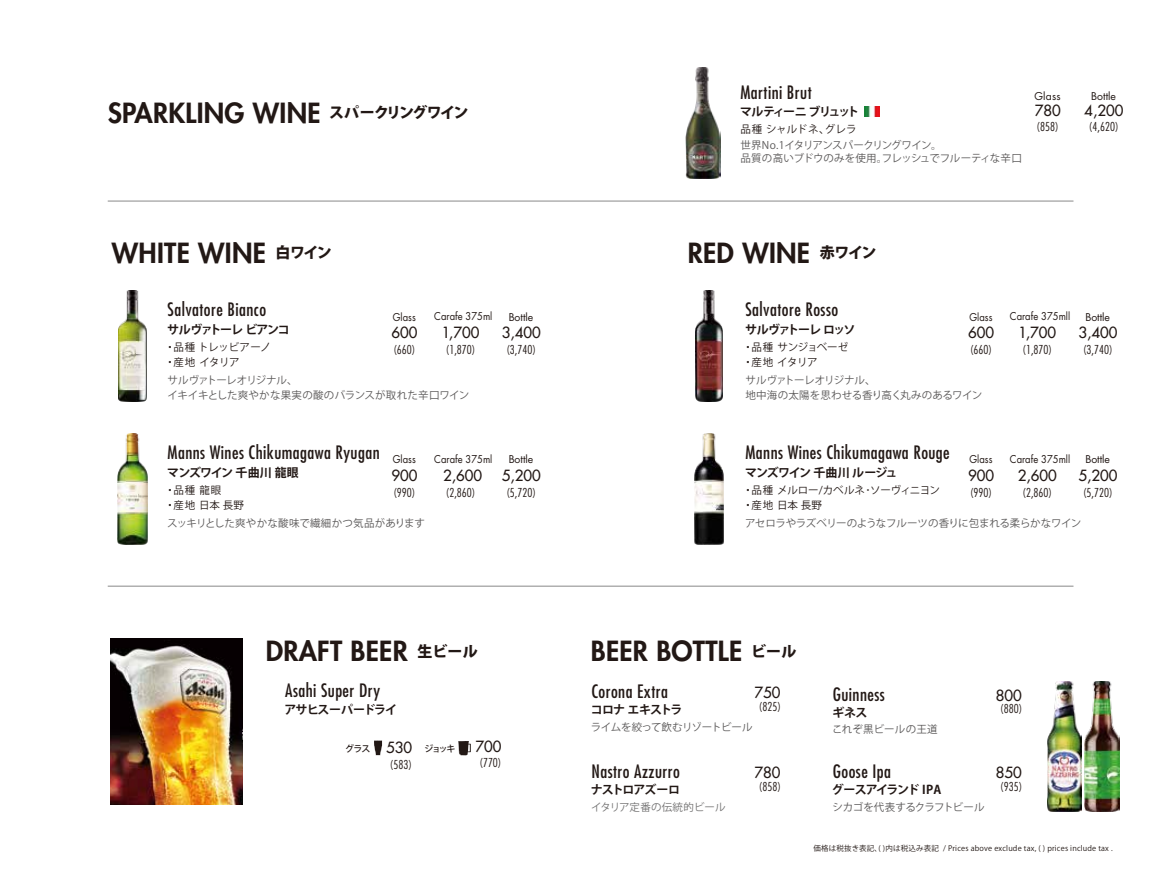
<style>
.page{position:relative;width:1173px;height:892px;background:#fff}
.page>*{position:absolute;margin:0;border:0;box-sizing:border-box;transform-origin:0 0}
.t1{font:800 27px "Futura Std";letter-spacing:.01em;color:#221815}
.t2{font:condensed 18px "Futura Std";letter-spacing:.025em;color:#221815}
.t3{font:500 15px "Futura Std";color:#221815}
.t4{font:300 condensed 12px "Futura Std";color:#221815}
.t5{font:700 12px "Koz Go Pro";letter-spacing:-.085em;color:#221815}
.t6{font:700 12px "Koz Go Pro";letter-spacing:-.14em;color:#221815}
.t7{font:700 12px "Koz Go Pro";letter-spacing:-.11em;color:#221815}
.t8{font:10.5px/15px "Koz Go Pr 6 N";letter-spacing:-.015em;color:#595757}
.t9{font:10.5px "Koz Go Pr 6 N";letter-spacing:-.005em;color:#221815}
.t10{font:10.5px "Futura Std";color:#221815;scale:.9 1}
.t11{font:10.5px "Futura Std";color:#221815}
.t12{font:10.5px "Koz Go Pr 6 N";letter-spacing:.025em;color:#595757}
.t13{font:10.5px "Koz Go Pro";letter-spacing:-.045em;color:#595757}
.t14{font:10.5px "Koz Go Pro";letter-spacing:-.03em;color:#595757}
.t15{font:10.5px "Koz Go Pro";letter-spacing:.015em;color:#727171}
.t16{font:10.5px "Koz Go Pro";letter-spacing:.015em;color:#595757}
.t17{font:10.5px "Koz Go Pr 6 N";letter-spacing:-.03em;color:#221815}
.t18{font:500 9px "Koz Go Pr 6 N";letter-spacing:-.135em;color:#221815}
.t19{font:7.5px "Koz Go Pr 6 N";letter-spacing:.025em;color:#221815}
</style>
<div class="page">
<img style="left:110px;top:638px;width:132px;height:165px">
<img style="left:695px;top:290px;width:27px;height:111px">
<img style="left:118px;top:290px;width:28px;height:111px">
<img style="left:685px;top:68px;width:35px;height:110px">
<img style="left:694px;top:433px;width:29px;height:111px">
<img style="left:1047px;top:681px;width:34px;height:130px">
<img style="left:1084px;top:681px;width:35px;height:130px">
<img style="left:117px;top:433px;width:30px;height:111px">
<svg style="left:374px;top:740px;width:9px;height:15px"></svg>
<svg style="left:458px;top:741px;width:13px;height:14px"></svg>
<hr style="left:108px;top:585px;width:965px;height:1px;background:#898989">
<img style="left:864px;top:106px;width:15px;height:11px">
<hr style="left:108px;top:200px;width:965px;height:1px;background:#898989">
<h2 class="t2" style="left:740px;top:82px;width:73px">Martini Brut</h2>
<p class="t8" style="left:740px;top:138px;width:283px;line-height:13.5px">世界No.1イタリアンスパークリングワイン。<br>品質の高いブドウのみを使用。フレッシュでフルーティな辛口</p>
<p class="t11" style="left:1034px;top:89px;width:28px">Glass</p>
<p class="t11" style="left:1091px;top:89px;width:26px">Bottle</p>
<h1 class="t1" style="left:108px;top:96px;width:362px">SPARKLING WINE <sup>スパークリングワイン</sup></h1>
<h3 class="t3" style="left:1084px;top:101px;width:41px">4,200</h3>
<p class="t4" style="left:1088px;top:120px;width:31px">(4,620)</p>
<h3 class="t3" style="left:1034px;top:101px;width:28px">780</h3>
<p class="t4" style="left:1036px;top:120px;width:24px">(858)</p>
<p class="t6" style="left:740px;top:104px;width:120px">マルティーニ ブリュット</p>
<p class="t9" style="left:740px;top:123px;width:118px">品種 シャルドネ、グレラ</p>
<h1 class="t1" style="left:112px;top:235px;width:221px">WHITE WINE <sup>白ワイン</sup></h1>
<h1 class="t1" style="left:687px;top:235px;width:190px">RED WINE <sup>赤ワイン</sup></h1>
<h2 class="t2" style="left:167px;top:298px;width:100px">Salvatore Bianco</h2>
<h2 class="t2" style="left:745px;top:298px;width:94px">Salvatore Rosso</h2>
<p class="t10" style="left:434px;top:309px;width:66px">Carafe 375ml</p>
<h3 class="t3" style="left:442px;top:323px;width:39px">1,700</h3>
<p class="t4" style="left:445px;top:342px;width:31px">(1,870)</p>
<p class="t10" style="left:393px;top:310px;width:27px">Glass</p>
<h3 class="t3" style="left:391px;top:323px;width:28px">600</h3>
<p class="t4" style="left:393px;top:342px;width:24px">(660)</p>
<p class="t11" style="left:508px;top:310px;width:26px">Bottle</p>
<h3 class="t3" style="left:501px;top:323px;width:41px">3,400</h3>
<p class="t4" style="left:506px;top:342px;width:31px">(3,740)</p>
<p class="t5" style="left:167px;top:322px;width:124px">サルヴァトーレ ビアンコ</p>
<p class="t7" style="left:745px;top:322px;width:112px">サルヴァトーレ ロッソ</p>
<p class="t17" style="left:742px;top:341px;width:107px">・品種 サンジョベーゼ</p>
<p class="t9" style="left:165px;top:341px;width:107px">・品種 トレッビアーノ</p>
<p class="t9" style="left:165px;top:356px;width:76px">・産地 イタリア</p>
<p class="t9" style="left:742px;top:356px;width:76px">・産地 イタリア</p>
<p class="t10" style="left:969px;top:310px;width:27px">Glass</p>
<h3 class="t3" style="left:968px;top:323px;width:28px">600</h3>
<p class="t4" style="left:969px;top:342px;width:24px">(660)</p>
<p class="t8" style="left:167px;top:373px;width:303px">サルヴァトーレオリジナル、<br>イキイキとした爽やかな果実の酸のバランスが取れた辛口ワイン</p>
<p class="t8" style="left:745px;top:373px;width:238px">サルヴァトーレオリジナル、<br>地中海の太陽を思わせる香り高く丸みのあるワイン</p>
<p class="t10" style="left:1009px;top:309px;width:68px">Carafe 375mll</p>
<h3 class="t3" style="left:1018px;top:323px;width:39px">1,700</h3>
<p class="t4" style="left:1022px;top:342px;width:31px">(1,870)</p>
<p class="t11" style="left:1085px;top:310px;width:26px">Bottle</p>
<h3 class="t3" style="left:1078px;top:323px;width:41px">3,400</h3>
<p class="t4" style="left:1082px;top:342px;width:31px">(3,740)</p>
<h2 class="t2" style="left:167px;top:441px;width:214px">Manns Wines Chikumagawa Ryugan</h2>
<h2 class="t2" style="left:745px;top:441px;width:206px">Manns Wines Chikumagawa Rouge</h2>
<p class="t10" style="left:434px;top:452px;width:66px">Carafe 375ml</p>
<h3 class="t3" style="left:443px;top:466px;width:41px">2,600</h3>
<p class="t4" style="left:445px;top:485px;width:31px">(2,860)</p>
<p class="t10" style="left:393px;top:452px;width:27px">Glass</p>
<h3 class="t3" style="left:391px;top:466px;width:28px">900</h3>
<p class="t4" style="left:393px;top:485px;width:24px">(990)</p>
<p class="t11" style="left:508px;top:452px;width:26px">Bottle</p>
<h3 class="t3" style="left:501px;top:466px;width:41px">5,200</h3>
<p class="t4" style="left:506px;top:485px;width:31px">(5,720)</p>
<p class="t5" style="left:167px;top:464px;width:133px">マンズワイン 千曲川 龍眼</p>
<p class="t5" style="left:745px;top:464px;width:154px">マンズワイン 千曲川 ルージュ</p>
<p class="t9" style="left:742px;top:483px;width:198px">・品種 メルロー/カベルネ･ソーヴィニヨン</p>
<p class="t9" style="left:165px;top:483px;width:58px">・品種 龍眼</p>
<p class="t9" style="left:165px;top:499px;width:81px">・産地 日本 長野</p>
<p class="t9" style="left:742px;top:499px;width:81px">・産地 日本 長野</p>
<p class="t10" style="left:969px;top:452px;width:27px">Glass</p>
<h3 class="t3" style="left:968px;top:466px;width:28px">900</h3>
<p class="t4" style="left:969px;top:485px;width:24px">(990)</p>
<p class="t10" style="left:1009px;top:452px;width:68px">Carafe 375mll</p>
<h3 class="t3" style="left:1017px;top:466px;width:41px">2,600</h3>
<p class="t4" style="left:1022px;top:485px;width:31px">(2,860)</p>
<p class="t11" style="left:1085px;top:452px;width:26px">Bottle</p>
<h3 class="t3" style="left:1078px;top:466px;width:41px">5,200</h3>
<p class="t4" style="left:1082px;top:485px;width:31px">(5,720)</p>
<p class="t12" style="left:167px;top:517px;width:259px">スッキリとした爽やかな酸味で繊細かつ気品があります</p>
<h1 class="t1" style="left:266px;top:633px;width:213px">DRAFT BEER <sup>生ビール</sup></h1>
<h2 class="t2" style="left:285px;top:679px;width:96px">Asahi Super Dry</h2>
<p class="t5" style="left:284px;top:701px;width:114px">アサヒスーパードライ</p>
<p class="t18" style="left:345px;top:743px;width:27px">グラス</p>
<h3 class="t3" style="left:475px;top:736px;width:28px">700</h3>
<p class="t4" style="left:479px;top:755px;width:24px">(770)</p>
<h3 class="t3" style="left:386px;top:737px;width:28px">530</h3>
<p class="t4" style="left:390px;top:756px;width:24px">(583)</p>
<p class="t18" style="left:424px;top:743px;width:33px">ジョッキ</p>
<p class="t8" style="left:745px;top:515px;width:338px">アセロラやラズベリーのようなフルーツの香りに包まれる柔らかなワイン</p>
<h1 class="t1" style="left:590px;top:633px;width:207px">BEER BOTTLE <sup>ビール</sup></h1>
<h3 class="t3" style="left:754px;top:683px;width:28px">750</h3>
<p class="t5" style="left:590px;top:701px;width:93px">コロナ エキストラ</p>
<p class="t4" style="left:758px;top:699px;width:24px">(825)</p>
<p class="t13" style="left:591px;top:720px;width:163px">ライムを絞って飲むリゾートビール</p>
<h2 class="t2" style="left:591px;top:680px;width:78px">Corona Extra</h2>
<h2 class="t2" style="left:832px;top:683px;width:54px">Guinness</h2>
<p class="t5" style="left:832px;top:704px;width:36px">ギネス</p>
<p class="t16" style="left:832px;top:722px;width:107px">これぞ黒ビールの王道</p>
<h3 class="t3" style="left:754px;top:762px;width:28px">780</h3>
<h2 class="t2" style="left:832px;top:760px;width:60px">Goose Ipa</h2>
<h2 class="t2" style="left:591px;top:760px;width:90px">Nastro Azzurro</h2>
<p class="t5" style="left:590px;top:781px;width:91px">ナストロアズーロ</p>
<p class="t4" style="left:758px;top:778px;width:24px">(858)</p>
<p class="t15" style="left:591px;top:799px;width:136px">イタリア定番の伝統的ビール</p>
<p class="t5" style="left:831px;top:781px;width:111px">グースアイランド IPA</p>
<p class="t14" style="left:832px;top:799px;width:154px">シカゴを代表するクラフトビール</p>
<h3 class="t3" style="left:995px;top:685px;width:28px">800</h3>
<p class="t4" style="left:1000px;top:701px;width:24px">(880)</p>
<h3 class="t3" style="left:995px;top:762px;width:28px">850</h3>
<p class="t4" style="left:1000px;top:778px;width:24px">(935)</p>
<p class="t19" style="left:813px;top:843px;width:301px">価格は税抜き表記、( )内は税込み表記 / Prices above exclude tax, ( ) prices include tax .</p>
</div>
